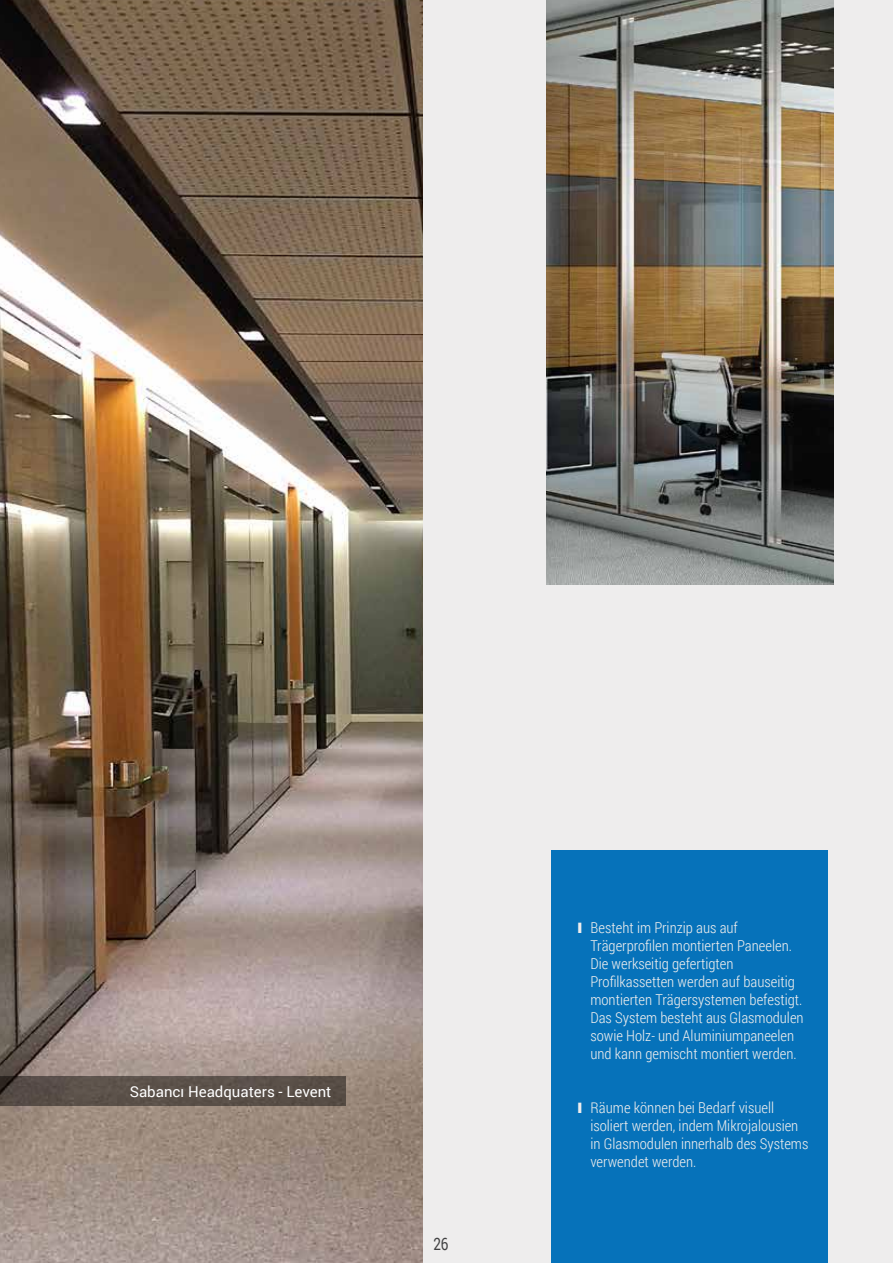
<style>
.page{position:relative;width:893px;height:1263px;background:#fff}
.page>*{position:absolute;margin:0;border:0;box-sizing:border-box;transform-origin:0 0}
.t1{font:17.1px "Roboto";color:#414142;scale:.79 1}
.t2{font:300 15px/18px "Roboto Condensed";color:#eeeded}
.t3{font:15px "Roboto";color:#fff}
</style>
<div class="page">
<div style="left:374px;top:0;width:519px;height:1263px;background:#eeeded"></div>
<div style="left:552px;top:851px;width:276px;height:412px;background:#0672ba"></div>
<img style="left:546px;top:0;width:287px;height:585px">
<img style="left:0;top:0;width:423px;height:1263px">
<div style="left:0;top:1076px;width:346px;height:30px;background:#5a4f48"></div>
<p class="t3" style="left:130px;top:1081px;width:203px">Sabancı Headquaters - Levent</p>
<p class="t1" style="left:433px;top:1232px;width:21px">26</p>
<p class="t2" style="left:590px;top:918px;width:215px;text-indent:-13px">❙ Besteht im Prinzip aus auf Trägerprofilen montierten Paneelen.<br>Die werkseitig gefertigten Profilkassetten werden auf bauseitig montierten Trägersystemen befestigt.<br>Das System besteht aus Glasmodulen sowie Holz- und Aluminiumpaneelen und kann gemischt montiert werden.</p>
<p class="t2" style="left:590px;top:1098px;width:219px;text-indent:-13px">❙ Räume können bei Bedarf visuell isoliert werden, indem Mikrojalousien in Glasmodulen innerhalb des Systems verwendet werden.</p>
</div>
